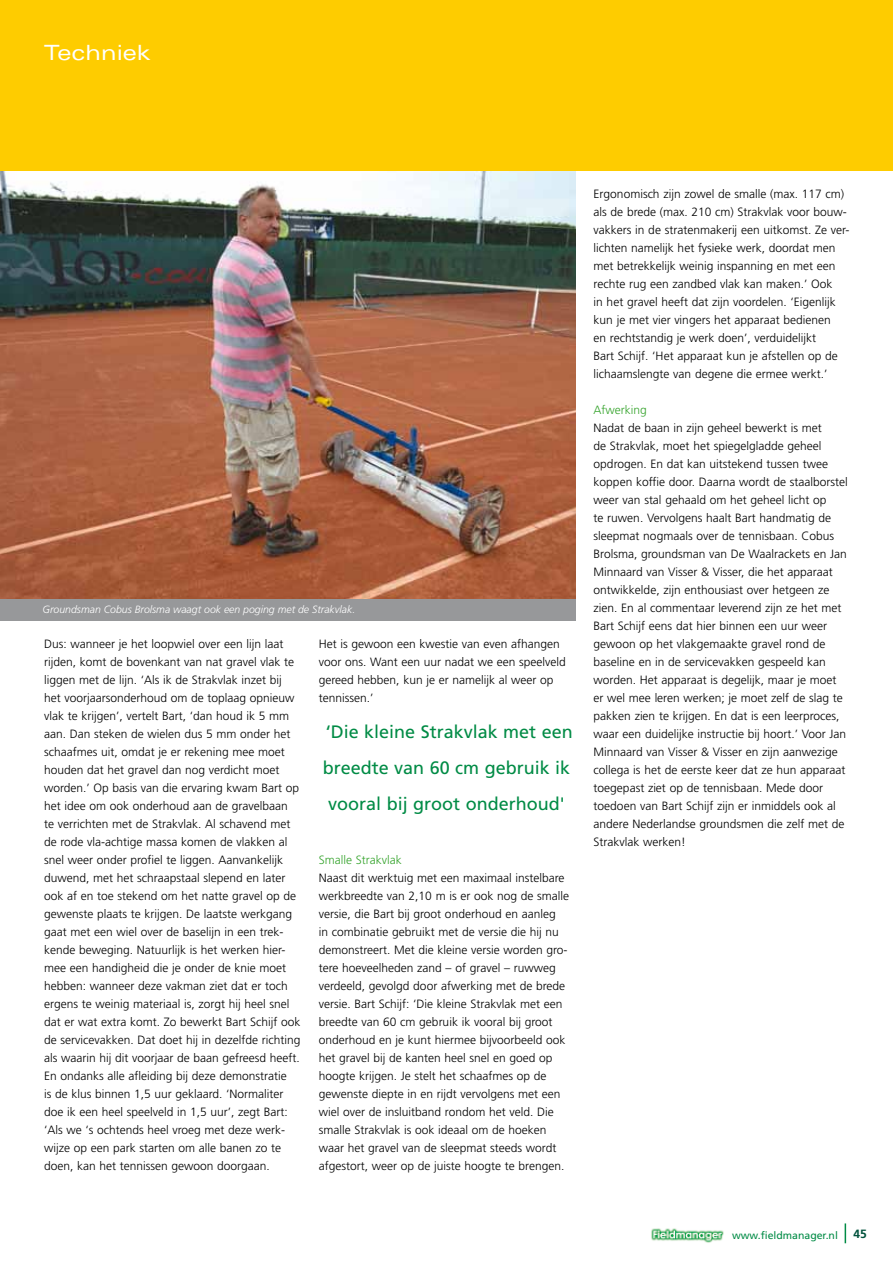
<style>
.page{position:relative;width:893px;height:1263px;background:#fff}
.page>*{position:absolute;margin:0;border:0;box-sizing:border-box;transform-origin:0 0}
.t1{font:expanded 21px "Univers";color:#fff}
.t2{font:18px/36px "Frutiger";color:#008b45;text-align:center}
.t3{font:300 12px/18px "Frutiger";color:#000}
.t4{font:300 12px "Frutiger";color:#35a32c}
.t5{font:700 12px "Frutiger";color:#00523c}
.t6{font:italic 300 10.5px "Frutiger";color:#fff}
.t7{font:10.5px "Frutiger";color:#008b45}
</style>
<div class="page">
<svg style="left:845px;top:1223px;width:1px;height:20px"></svg>
<img style="left:651px;top:1228px;width:73px;height:15px">
<img style="left:0;top:171px;width:576px;height:429px">
<div style="left:0;top:0;width:893px;height:171px;background:#fecc00"></div>
<div style="left:0;top:600px;width:576px;height:21px;background:#97989a"></div>
<h1 class="t1" style="left:44px;top:40px;width:108px">Techniek</h1>
<p class="t6" style="left:43px;top:604px;width:314px">Groundsman Cobus Brolsma waagt ook een poging met de Strakvlak.</p>
<p class="t3" style="left:44px;top:635px;width:258px">Dus: wanneer je het loopwiel over een lijn laat rijden, komt de bovenkant van nat gravel vlak te liggen met de lijn. ‘Als ik de Strakvlak inzet bij het voorjaarsonderhoud om de toplaag opnieuw vlak te krijgen’, vertelt Bart, ‘dan houd ik 5 mm aan. Dan steken de wielen dus 5 mm onder het schaafmes uit, omdat je er rekening mee moet houden dat het gravel dan nog verdicht moet worden.’ Op basis van die ervaring kwam Bart op het idee om ook onderhoud aan de gravelbaan te verrichten met de Strakvlak. Al schavend met de rode vla-achtige massa komen de vlakken al snel weer onder profiel te liggen. Aanvankelijk duwend, met het schraapstaal slepend en later ook af en toe stekend om het natte gravel op de gewenste plaats te krijgen. De laatste werkgang gaat met een wiel over de baselijn in een trek&shy;kende beweging. Natuurlijk is het werken hier&shy;mee een handigheid die je onder de knie moet hebben: wanneer deze vakman ziet dat er toch ergens te weinig materiaal is, zorgt hij heel snel dat er wat extra komt. Zo bewerkt Bart Schijf ook de servicevakken. Dat doet hij in dezelfde richting als waarin hij dit voorjaar de baan gefreesd heeft.<br>En ondanks alle afleiding bij deze demonstratie<br>is de klus binnen 1,5 uur geklaard. ‘Normaliter doe ik een heel speelveld in 1,5 uur’, zegt Bart: ‘Als we ‘s ochtends heel vroeg met deze werk&shy;wijze op een park starten om alle banen zo te doen, kan het tennissen gewoon doorgaan.</p>
<p class="t3" style="left:319px;top:635px;width:248px">Het is gewoon een kwestie van even afhangen voor ons. Want een uur nadat we een speelveld gereed hebben, kun je er namelijk al weer op tennissen.’</p>
<h2 class="t2" style="left:323px;top:714px;width:252px">‘Die kleine Strakvlak met een breedte van 60 cm gebruik ik vooral bij groot onderhoud'</h2>
<p class="t4" style="left:319px;top:853px;width:84px">Smalle Strakvlak</p>
<p class="t3" style="left:319px;top:869px;width:252px">Naast dit werktuig met een maximaal instelbare werkbreedte van 2,10 m is er ook nog de smalle versie, die Bart bij groot onderhoud en aanleg<br>in combinatie gebruikt met de versie die hij nu demonstreert. Met die kleine versie worden gro&shy;tere hoeveelheden zand – of gravel – ruwweg verdeeld, gevolgd door afwerking met de brede versie. Bart Schijf: ‘Die kleine Strakvlak met een breedte van 60 cm gebruik ik vooral bij groot onderhoud en je kunt hiermee bijvoorbeeld ook het gravel bij de kanten heel snel en goed op hoogte krijgen. Je stelt het schaafmes op de gewenste diepte in en rijdt vervolgens met een wiel over de insluitband rondom het veld. Die smalle Strakvlak is ook ideaal om de hoeken waar het gravel van de sleepmat steeds wordt afgestort, weer op de juiste hoogte te brengen.</p>
<p class="t3" style="left:594px;top:185px;width:257px">Ergonomisch zijn zowel de smalle (max. 117 cm) als de brede (max. 210 cm) Strakvlak voor bouw&shy;vakkers in de stratenmakerij een uitkomst. Ze ver&shy;lichten namelijk het fysieke werk, doordat men met betrekkelijk weinig inspanning en met een rechte rug een zandbed vlak kan maken.’ Ook<br>in het gravel heeft dat zijn voordelen. ‘Eigenlijk kun je met vier vingers het apparaat bedienen<br>en rechtstandig je werk doen’, verduidelijkt<br>Bart Schijf. ‘Het apparaat kun je afstellen op de lichaamslengte van degene die ermee werkt.’</p>
<p class="t4" style="left:594px;top:403px;width:55px">Afwerking</p>
<p class="t3" style="left:594px;top:419px;width:256px">Nadat de baan in zijn geheel bewerkt is met<br>de Strakvlak, moet het spiegelgladde geheel opdrogen. En dat kan uitstekend tussen twee koppen koffie door. Daarna wordt de staalborstel weer van stal gehaald om het geheel licht op<br>te ruwen. Vervolgens haalt Bart handmatig de sleepmat nogmaals over de tennisbaan. Cobus Brolsma, groundsman van De Waalrackets en Jan Minnaard van Visser &amp; Visser, die het apparaat ontwikkelde, zijn enthousiast over hetgeen ze zien. En al commentaar leverend zijn ze het met Bart Schijf eens dat hier binnen een uur weer gewoon op het vlakgemaakte gravel rond de baseline en in de servicevakken gespeeld kan worden. Het apparaat is degelijk, maar je moet er wel mee leren werken; je moet zelf de slag te pakken zien te krijgen. En dat is een leerproces, waar een duidelijke instructie bij hoort.’ Voor Jan Minnaard van Visser &amp; Visser en zijn aanwezige collega is het de eerste keer dat ze hun apparaat toegepast ziet op de tennisbaan. Mede door toedoen van Bart Schijf zijn er inmiddels ook al andere Nederlandse groundsmen die zelf met de Strakvlak werken!</p>
<p class="t7" style="left:732px;top:1229px;width:107px">www.fieldmanager.nl</p>
<p class="t5" style="left:853px;top:1227px;width:15px">45</p>
</div>
